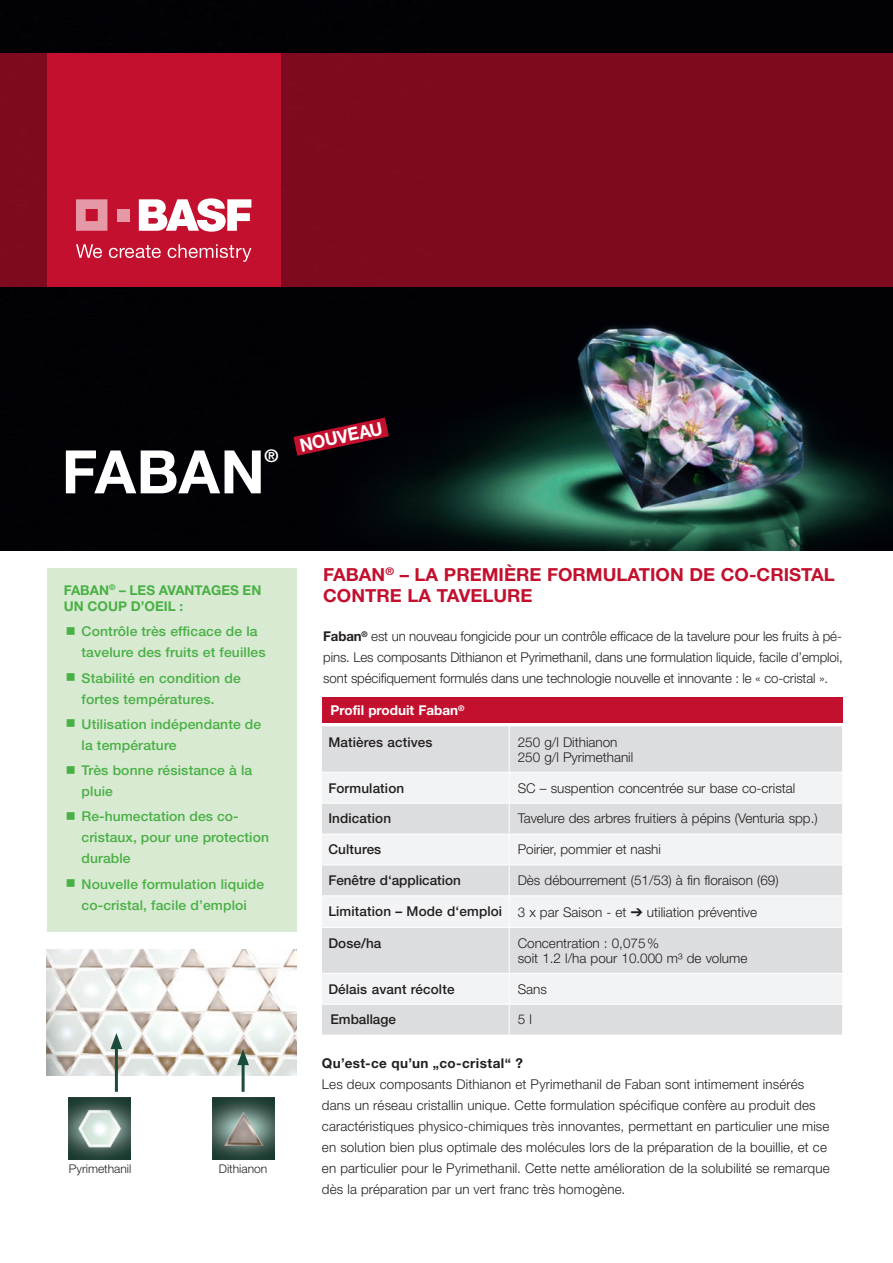
<style>
.page{position:relative;width:893px;height:1263px;background:#fff}
.page>*{position:absolute;margin:0;border:0;box-sizing:border-box;transform-origin:0 0}
.t1{font:700 60px "Helvetica Neue LT Std";letter-spacing:.005em;color:#fff}
.t2{font:700 18px/21px "Helvetica Neue LT Std";color:#c3102e}
.t3{font:700 18px "Helvetica Neue LT Std";color:#fff;scale:.95 1}
.t4{font:700 17.55px "Helvetica Neue LT Std";color:#fff}
.t5{font:300 13.5px/21px "Helvetica Neue LT Std";letter-spacing:.005em;color:#231f20}
.t6{font:500 13.5px/21px "Helvetica Neue LT Std";letter-spacing:.01em;color:#49b045}
.t7{font:500 13.5px "Helvetica Neue LT Std";letter-spacing:.01em;color:#231f20}
.t8{font:700 13.5px/16.5px "Helvetica Neue LT Std";color:#49b045}
.t9{font:700 13.5px "Helvetica Neue LT Std";letter-spacing:.03em;color:#231f20}
.t10{font:700 13.5px "Helvetica Neue LT Std";color:#fff}
.t11{font:300 12px "Helvetica Neue LT Std";color:#231f20}
.s1{font-weight:700}
.s2{font-weight:500}
</style>
<div class="page">
<img style="left:0;top:0;width:893px;height:551px">
<div style="left:0;top:53px;width:893px;height:234px;background:#7e0a1f"></div>
<div style="left:47px;top:53px;width:234px;height:234px;background:#c3102e"></div>
<svg style="left:76px;top:199px;width:31px;height:32px"></svg>
<div style="left:117px;top:209px;width:12px;height:12px;background:#e599a6"></div>
<svg style="left:139px;top:198px;width:112px;height:34px"></svg>
<svg style="left:76px;top:244px;width:26px;height:14px"></svg>
<svg style="left:109px;top:245px;width:52px;height:13px"></svg>
<svg style="left:168px;top:244px;width:83px;height:18px"></svg>
<svg style="left:293px;top:417px;width:96px;height:39px"></svg>
<img style="left:47px;top:949px;width:249px;height:126px">
<img style="left:69px;top:1097px;width:62px;height:62px">
<img style="left:212px;top:1097px;width:62px;height:62px">
<hr style="left:115px;top:1043px;width:3px;height:49px;background:#1b4b3b">
<svg style="left:111px;top:1033px;width:11px;height:16px"></svg>
<hr style="left:242px;top:1059px;width:3px;height:33px;background:#1b4b3b">
<svg style="left:237px;top:1049px;width:12px;height:16px"></svg>
<div style="left:47px;top:568px;width:249px;height:364px;background:#d8ead2"></div>
<div style="left:322px;top:726px;width:520px;height:309px;background:#dcdddf"></div>
<svg style="left:322px;top:773px;width:520px;height:231px;fill:#f2f3f4"></svg>
<hr style="left:322px;top:772px;width:187px;height:1px;background:#fff">
<hr style="left:509px;top:772px;width:333px;height:1px;background:#fff">
<hr style="left:322px;top:803px;width:187px;height:1px;background:#fff">
<hr style="left:509px;top:803px;width:333px;height:1px;background:#fff">
<hr style="left:322px;top:834px;width:187px;height:1px;background:#fff">
<hr style="left:509px;top:834px;width:333px;height:1px;background:#fff">
<hr style="left:322px;top:864px;width:187px;height:1px;background:#fff">
<hr style="left:509px;top:864px;width:333px;height:1px;background:#fff">
<hr style="left:322px;top:895px;width:187px;height:1px;background:#fff">
<hr style="left:509px;top:895px;width:333px;height:1px;background:#fff">
<hr style="left:322px;top:927px;width:187px;height:1px;background:#fff">
<hr style="left:509px;top:927px;width:333px;height:1px;background:#fff">
<hr style="left:322px;top:973px;width:187px;height:1px;background:#fff">
<hr style="left:509px;top:973px;width:333px;height:1px;background:#fff">
<hr style="left:322px;top:1004px;width:187px;height:1px;background:#fff">
<hr style="left:509px;top:1004px;width:333px;height:1px;background:#fff">
<hr style="left:509px;top:726px;width:1px;height:46px;background:#fff">
<hr style="left:509px;top:773px;width:1px;height:30px;background:#fff">
<hr style="left:509px;top:803px;width:1px;height:31px;background:#fff">
<hr style="left:509px;top:834px;width:1px;height:30px;background:#fff">
<hr style="left:509px;top:865px;width:1px;height:30px;background:#fff">
<hr style="left:509px;top:896px;width:1px;height:31px;background:#fff">
<hr style="left:509px;top:928px;width:1px;height:45px;background:#fff">
<hr style="left:509px;top:974px;width:1px;height:30px;background:#fff">
<hr style="left:509px;top:1004px;width:1px;height:31px;background:#fff">
<div style="left:322px;top:698px;width:520px;height:25px;background:#c3102e"></div>
<h1 class="t1" style="left:62px;top:435px;width:205px">FABAN</h1>
<p class="t4" style="left:264px;top:445px;width:15px">®</p>
<h2 class="t3" style="left:298px;top:434px;width:90px;rotate:-12deg">NOUVEAU</h2>
<p class="t8" style="left:64px;top:581px;width:199px">FABAN<sup>®</sup> – LES AVANTAGES EN<br>UN COUP D’OEIL :</p>
<p class="t6" style="left:82px;top:621px;width:186px">Contrôle très efficace de la tavelure des fruits et feuilles</p>
<p class="t6" style="left:82px;top:667px;width:161px">Stabilité en condition de fortes températures.</p>
<p class="t6" style="left:82px;top:713px;width:181px">Utilisation indépendante de la température</p>
<p class="t6" style="left:82px;top:760px;width:172px">Très bonne résistance à la pluie</p>
<p class="t6" style="left:82px;top:806px;width:189px">Re-humectation des co&shy;cristaux, pour une protection durable</p>
<p class="t6" style="left:82px;top:873px;width:184px">Nouvelle formulation liquide co-cristal, facile d’emploi</p>
<p class="t11" style="left:69px;top:1161px;width:64px">Pyrimethanil</p>
<p class="t11" style="left:219px;top:1161px;width:50px">Dithianon</p>
<h2 class="t2" style="left:323px;top:563px;width:513px">FABAN<sup>®</sup> – LA PREMIÈRE FORMULATION DE CO-CRISTAL<br>CONTRE LA TAVELURE</h2>
<p class="t5" style="left:323px;top:625px;width:521px;text-align:justify"><span class="s1">Faban</span><sup>®</sup> est un nouveau fongicide pour un contrôle efficace de la tavelure pour les fruits à pé&shy;pins. Les composants Dithianon et Pyrimethanil, dans une formulation liquide, facile d’emploi, sont spécifiquement formulés dans une technologie nouvelle et innovante : le « co-cristal ».</p>
<p class="t10" style="left:330px;top:702px;width:136px">Profil produit Faban<sup>®</sup></p>
<p class="t7" style="left:328px;top:734px;width:106px">Matières actives</p>
<p class="t5" style="left:518px;top:734px;width:117px;line-height:15px">250 g/l Dithianon<br>250 g/l Pyrimethanil</p>
<p class="t7" style="left:328px;top:780px;width:77px">Formulation</p>
<p class="t5" style="left:518px;top:777px;width:279px">SC – suspention concentrée sur base co-cristal</p>
<p class="t7" style="left:328px;top:810px;width:64px">Indication</p>
<p class="t5" style="left:518px;top:808px;width:301px">Tavelure des arbres fruitiers à pépins (Venturia spp.)</p>
<p class="t7" style="left:328px;top:841px;width:54px">Cultures</p>
<p class="t5" style="left:518px;top:839px;width:145px">Poirier, pommier et nashi</p>
<p class="t7" style="left:328px;top:872px;width:134px">Fenêtre d‘application</p>
<p class="t5" style="left:518px;top:870px;width:262px">Dès débourrement (51/53) à fin floraison (69)</p>
<p class="t5" style="left:328px;top:901px;width:430px"><span class="s2">Limitation – Mode d‘emploi</span> 3 x par Saison - et ➔ utiliation préventive</p>
<p class="t7" style="left:328px;top:935px;width:55px">Dose/ha</p>
<p class="t5" style="left:518px;top:935px;width:231px;line-height:15px">Concentration : 0,075%<br>soit 1.2 l/ha pour 10.000 m³ de volume</p>
<p class="t7" style="left:328px;top:981px;width:128px">Délais avant récolte</p>
<p class="t5" style="left:518px;top:978px;width:31px">Sans</p>
<p class="t7" style="left:330px;top:1012px;width:67px">Emballage</p>
<p class="t5" style="left:518px;top:1009px;width:16px">5 l</p>
<p class="t9" style="left:322px;top:1055px;width:202px">Qu’est-ce qu’un „co-cristal“ ?</p>
<p class="t5" style="left:322px;top:1073px;width:509px">Les deux composants Dithianon et Pyrimethanil de Faban sont intimement insérés dans un réseau cristallin unique. Cette formulation spécifique confère au produit des caractéristiques physico-chimiques très innovantes, permettant en particulier une mise en solution bien plus optimale des molécules lors de la préparation de la bouillie, et ce en particulier pour le Pyrimethanil. Cette nette amélioration de la solubilité se remarque dès la préparation par un vert franc très homogène.</p>
</div>
